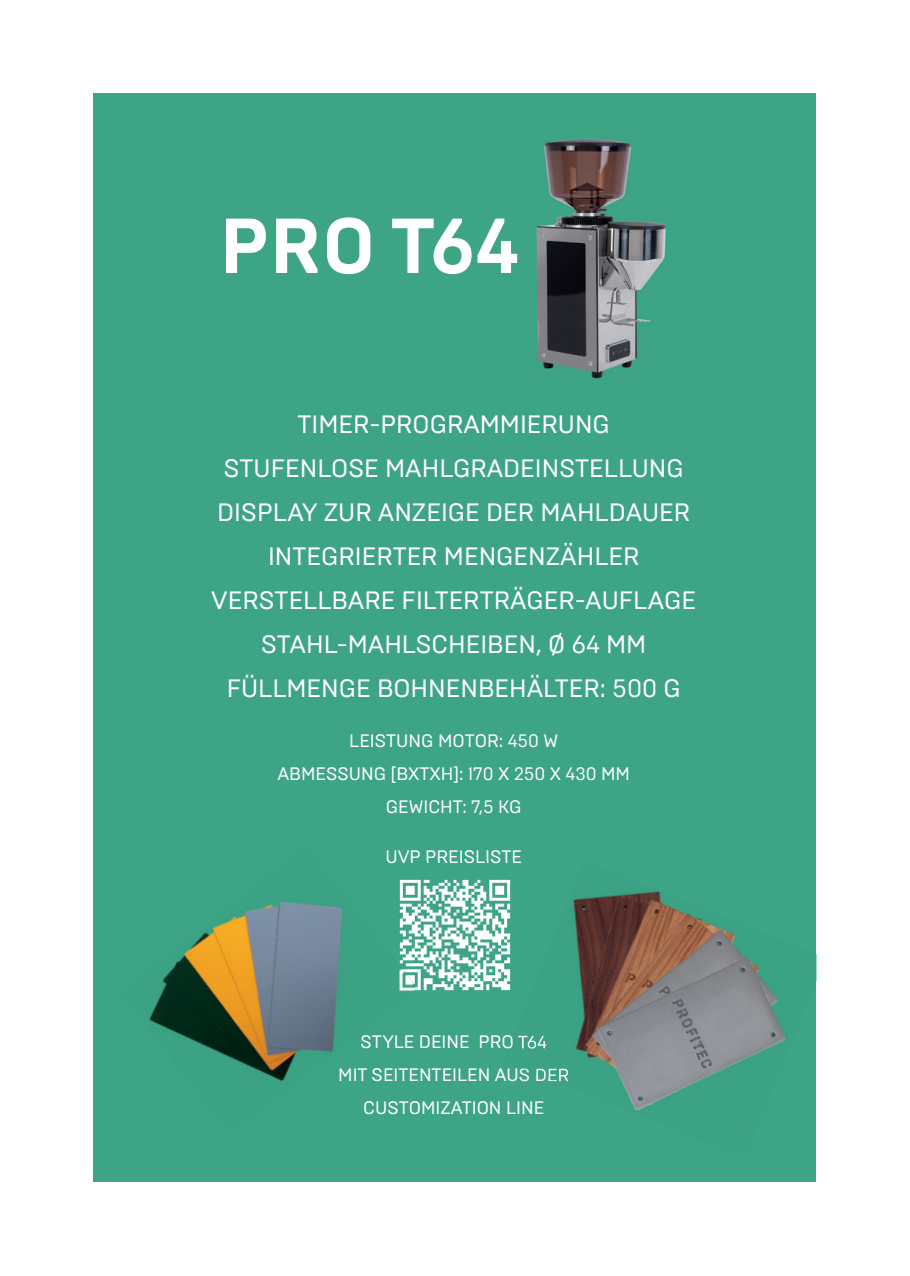
<style>
.page{position:relative;width:910px;height:1276px;background:#fff}
.page>*{position:absolute;margin:0;border:0;box-sizing:border-box;transform-origin:0 0}
.t1{font:700 77.7px "Brutal Type";color:#fff}
.t2{font:25.2px/44.1px "Brutal Type";color:#fff;text-align:center}
.t3{font:18px/33px "Brutal Type";color:#fff;text-align:center}
</style>
<div class="page">
<div style="left:94px;top:94px;width:722px;height:1088px;background:#3da485"></div>
<img style="left:536px;top:138px;width:133px;height:241px">
<img style="left:390px;top:862px;width:132px;height:129px">
<img style="left:390px;top:861px;width:131px;height:2px">
<img style="left:149px;top:915px;width:95px;height:117px">
<img style="left:244px;top:861px;width:146px;height:104px">
<img style="left:175px;top:965px;width:164px;height:116px">
<img style="left:381px;top:941px;width:36px;height:51px">
<img style="left:816px;top:954px;width:1px;height:27px">
<img style="left:573px;top:891px;width:139px;height:36px">
<img style="left:691px;top:925px;width:96px;height:133px">
<img style="left:575px;top:927px;width:144px;height:131px">
<img style="left:508px;top:993px;width:184px;height:118px">
<img style="left:664px;top:1058px;width:83px;height:53px">
<svg style="left:524px;top:997px;width:5px;height:12px"></svg>
<img style="left:508px;top:1035px;width:38px;height:13px">
<img style="left:523px;top:1068px;width:45px;height:13px">
<h1 class="t1" style="left:219px;top:199px;width:301px">PRO T64</h1>
<p class="t2" style="left:211px;top:402px;width:486px">TIMER-PROGRAMMIERUNG<br>STUFENLOSE MAHLGRADEINSTELLUNG<br>DISPLAY ZUR ANZEIGE DER MAHLDAUER<br>INTEGRIERTER MENGENZÄHLER<br>VERSTELLBARE FILTERTRÄGER-AUFLAGE<br>STAHL-MAHLSCHEIBEN, Ø 64 MM<br>FÜLLMENGE BOHNENBEHÄLTER: 500 G</p>
<p class="t3" style="left:277px;top:724px;width:354px">LEISTUNG MOTOR: 450 W<br>ABMESSUNG [BXTXH]: 170 X 250 X 430 MM<br>GEWICHT: 7,5 KG</p>
<p class="t3" style="left:385px;top:840px;width:138px">UVP PREISLISTE</p>
<p class="t3" style="left:338px;top:1025px;width:232px">STYLE DEINE PRO T64<br>MIT SEITENTEILEN AUS DER<br>CUSTOMIZATION LINE</p>
</div>
